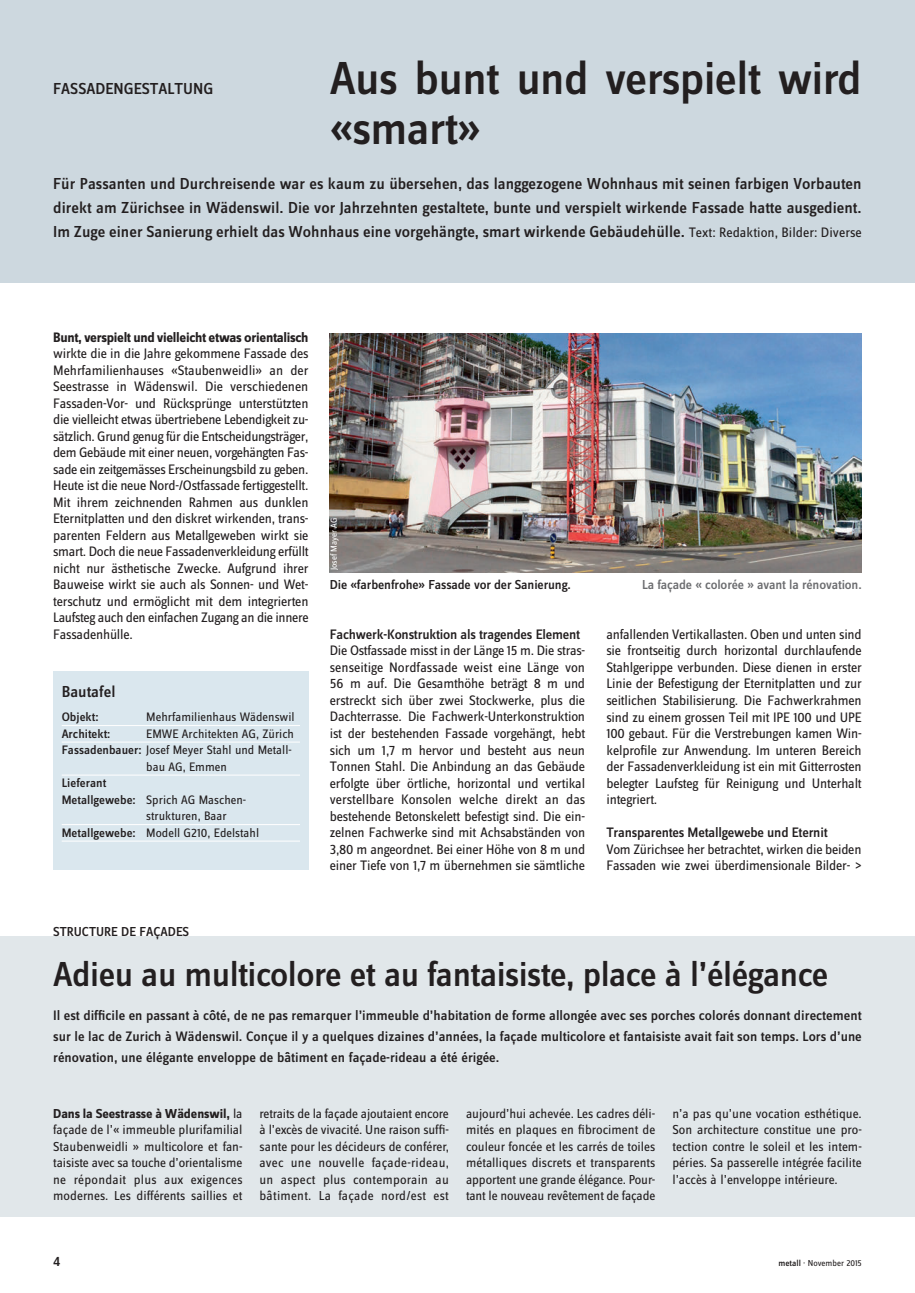
<style>
.page{position:relative;width:915px;height:1293px;background:#fff}
.page>*{position:absolute;margin:0;border:0;box-sizing:border-box;transform-origin:0 0}
.t1{font:500 48px/49.5px "Zine Sans Dis";letter-spacing:-.015em;color:#231f20}
.FR_Lead_9_5_med{font:500 36px "Zine Sans Dis";letter-spacing:-.015em;color:#231f20}
.DE_rubrik_11{font:500 16.5px/24px "Zine Sans Dis";color:#231f20;text-align:justify}
.Bautafel_Linien{font:500 16.5px "Zine Sans Dis";color:#231f20}
.DE_Grundtext_ohne_EZ{font:14.25px/16.5px "Zine Sans Dis";letter-spacing:-.015em;color:#231f20;text-align:justify}
.FR_Lead_9_5_med-2{font:500 14.25px/21px "Zine Sans Dis";color:#231f20;text-align:justify}
.DE_Grundtext_ohne_EZ-2{font:500 14.25px "Zine Sans Dis";letter-spacing:-.015em;color:#231f20}
.FR_Grundtext_ohne_EZ{font:13.5px/16.5px "Zine Sans Dis";color:#231f20;text-align:justify}
.DE_Legende_9__medium{font:500 13.5px "Zine Sans Dis";letter-spacing:-.01em;color:#231f20}
.DE_Legende_9__medium-2{font:500 13.5px "Zine Sans Dis";letter-spacing:-.01em;color:#6c6d70}
.FR_rubrik_9__med{font:500 13.5px "Zine Sans Dis";color:#231f20}
.Bautafel_Linien-2{font:12.75px/16.5px "Zine Sans Dis";color:#231f20}
.Bautafel_Linien-3{font:500 12.75px "Zine Sans Dis";color:#231f20}
.t2{font:9px "Zine Sans Dis";color:#231f20}
.t3{font:9px "Zine Sans Dis";color:#fff}
.s1{font-weight:400;font-size:14.25px}
.s2{font-weight:700}
.s3{font-weight:500}
</style>
<div class="page">
<div style="left:0;top:936px;width:914px;height:280px;background:#e1e7ea"></div>
<div style="left:0;top:0;width:914px;height:283px;background:#cdd8df"></div>
<div style="left:53px;top:672px;width:255px;height:198px;background:#dae7ee"></div>
<hr style="left:62px;top:725px;width:238px;height:1px;background:#fff">
<hr style="left:62px;top:742px;width:238px;height:1px;background:#fff">
<hr style="left:62px;top:775px;width:238px;height:1px;background:#fff">
<hr style="left:62px;top:824px;width:238px;height:1px;background:#fff">
<hr style="left:62px;top:841px;width:238px;height:1px;background:#fff">
<img style="left:330px;top:333px;width:531px;height:240px">
<p class="DE_rubrik_11" style="left:53px;top:77px;width:162px">FASSADENGESTALTUNG</p>
<p class="t1" style="left:330px;top:56px;width:533px">Aus bunt und verspielt wird «smart»</p>
<p class="DE_rubrik_11" style="left:53px;top:172px;width:809px">Für Passanten und Durchreisende war es kaum zu übersehen, das langgezogene Wohnhaus mit seinen farbigen Vorbauten direkt am Zürichsee in Wädenswil. Die vor Jahrzehnten gestaltete, bunte und verspielt wirkende Fassade hatte ausgedient.<br>Im Zuge einer Sanierung erhielt das Wohnhaus eine vorgehängte, smart wirkende Gebäudehülle. <span class="s1">Text: Redaktion, Bilder: Diverse</span></p>
<p class="DE_Grundtext_ohne_EZ" style="left:53px;top:329px;width:257px"><span class="s2">Bunt, verspielt und vielleicht etwas orientalisch </span>wirkte die in die Jahre gekommene Fassade des Mehrfamilienhauses «Staubenweidli» an der Seestrasse in Wädenswil. Die verschiedenen Fassaden-Vor- und Rücksprünge unterstützten die vielleicht etwas übertriebene Lebendigkeit zu&shy;sätzlich. Grund genug für die Entscheidungsträger, dem Gebäude mit einer neuen, vorgehängten Fas&shy;sade ein zeitgemässes Erscheinungsbild zu geben.<br>Heute ist die neue Nord-/Ostfassade fertiggestellt.<br>Mit ihrem zeichnenden Rahmen aus dunklen Eternitplatten und den diskret wirkenden, trans&shy;parenten Feldern aus Metallgeweben wirkt sie smart. Doch die neue Fassadenverkleidung erfüllt nicht nur ästhetische Zwecke. Aufgrund ihrer Bauweise wirkt sie auch als Sonnen- und Wet&shy;terschutz und ermöglicht mit dem integrierten Laufsteg auch den einfachen Zugang an die innere Fassadenhülle.</p>
<p class="Bautafel_Linien" style="left:62px;top:684px;width:55px">Bautafel</p>
<p class="Bautafel_Linien-3" style="left:62px;top:711px;width:38px">Objekt:</p>
<p class="Bautafel_Linien-2" style="left:146px;top:709px;width:150px">Mehrfamilienhaus Wädenswil</p>
<p class="Bautafel_Linien-3" style="left:62px;top:727px;width:50px">Architekt:</p>
<p class="Bautafel_Linien-2" style="left:146px;top:726px;width:149px">EMWE Architekten AG, Zürich</p>
<p class="Bautafel_Linien-2" style="left:146px;top:742px;width:147px;text-indent:-85px"><span class="s3">Fassadenbauer:</span> Josef Meyer Stahl und Metall&shy;bau AG, Emmen</p>
<p class="Bautafel_Linien-3" style="left:62px;top:777px;width:46px">Lieferant</p>
<p class="Bautafel_Linien-2" style="left:62px;top:792px;width:186px"><span class="s3">Metallgewebe:</span> Sprich AG Maschen-</p>
<p class="Bautafel_Linien-2" style="left:146px;top:808px;width:82px">strukturen, Baar</p>
<p class="Bautafel_Linien-2" style="left:62px;top:825px;width:199px"><span class="s3">Metallgewebe:</span> Modell G210, Edelstahl</p>
<p class="t3" style="left:329px;top:570px;width:54px;rotate:-90deg">Josef Mayer AG</p>
<p class="DE_Legende_9__medium" style="left:330px;top:578px;width:242px">Die «farbenfrohe» Fassade vor der Sanierung.</p>
<p class="DE_Legende_9__medium-2" style="left:641px;top:578px;width:221px">La façade « colorée » avant la rénovation.</p>
<p class="DE_Grundtext_ohne_EZ-2" style="left:330px;top:627px;width:252px">Fachwerk-Konstruktion als tragendes Element</p>
<p class="DE_Grundtext_ohne_EZ" style="left:330px;top:643px;width:257px">Die Ostfassade misst in der Länge 15 m. Die stras&shy;senseitige Nordfassade weist eine Länge von 56 m auf. Die Gesamthöhe beträgt 8 m und erstreckt sich über zwei Stockwerke, plus die Dachterrasse. Die Fachwerk-Unterkonstruktion ist der bestehenden Fassade vorgehängt, hebt sich um 1,7 m hervor und besteht aus neun Tonnen Stahl. Die Anbindung an das Gebäude erfolgte über örtliche, horizontal und vertikal verstellbare Konsolen welche direkt an das bestehende Betonskelett befestigt sind. Die ein&shy;zelnen Fachwerke sind mit Achsabständen von 3,80 m angeordnet. Bei einer Höhe von 8 m und einer Tiefe von 1,7 m übernehmen sie sämtliche</p>
<p class="DE_Grundtext_ohne_EZ" style="left:606px;top:626px;width:257px">anfallenden Vertikallasten. Oben und unten sind sie frontseitig durch horizontal durchlaufende Stahlgerippe verbunden. Diese dienen in erster Linie der Befestigung der Eternitplatten und zur seitlichen Stabilisierung. Die Fachwerkrahmen sind zu einem grossen Teil mit IPE 100 und UPE 100 gebaut. Für die Verstrebungen kamen Win&shy;kelprofile zur Anwendung. Im unteren Bereich der Fassadenverkleidung ist ein mit Gitterrosten belegter Laufsteg für Reinigung und Unterhalt integriert.</p>
<p class="DE_Grundtext_ohne_EZ-2" style="left:606px;top:825px;width:222px">Transparentes Metallgewebe und Eternit</p>
<p class="DE_Grundtext_ohne_EZ" style="left:606px;top:841px;width:257px">Vom Zürichsee her betrachtet, wirken die beiden<br>Fassaden wie zwei überdimensionale Bilder- &gt;</p>
<p class="FR_rubrik_9__med" style="left:53px;top:925px;width:137px">STRUCTURE DE FAÇADES</p>
<p class="FR_Lead_9_5_med" style="left:53px;top:956px;width:776px">Adieu au multicolore et au fantaisiste, place à l’élégance</p>
<p class="FR_Lead_9_5_med-2" style="left:53px;top:1005px;width:809px">Il est difficile en passant à côté, de ne pas remarquer l’immeuble d’habitation de forme allongée avec ses porches colorés donnant directement sur le lac de Zurich à Wädenswil. Conçue il y a quelques dizaines d’années, la façade multicolore et fantaisiste avait fait son temps. Lors d’une rénovation, une élégante enveloppe de bâtiment en façade-rideau a été érigée.</p>
<p class="FR_Grundtext_ohne_EZ" style="left:53px;top:1105px;width:191px"><span class="s2">Dans la Seestrasse à Wädenswil,</span> la façade de l’« immeuble plurifamilial Staubenweidli » multicolore et fan&shy;taisiste avec sa touche d’orientalisme ne répondait plus aux exigences modernes. Les différents saillies et</p>
<p class="FR_Grundtext_ohne_EZ" style="left:259px;top:1105px;width:191px">retraits de la façade ajoutaient encore à l’excès de vivacité. Une raison suffi&shy;sante pour les décideurs de conférer, avec une nouvelle façade-rideau, un aspect plus contemporain au bâtiment. La façade nord/est est</p>
<p class="FR_Grundtext_ohne_EZ" style="left:466px;top:1105px;width:191px">aujourd’hui achevée. Les cadres déli&shy;mités en plaques en fibrociment de couleur foncée et les carrés de toiles métalliques discrets et transparents apportent une grande élégance. Pour&shy;tant le nouveau revêtement de façade</p>
<p class="FR_Grundtext_ohne_EZ" style="left:672px;top:1105px;width:191px">n’a pas qu’une vocation esthétique.<br>Son architecture constitue une pro&shy;tection contre le soleil et les intem&shy;péries. Sa passerelle intégrée facilite l’accès à l’enveloppe intérieure.</p>
<p class="FR_Lead_9_5_med-2" style="left:53px;top:1251px;width:9px">4</p>
<p class="t2" style="left:778px;top:1259px;width:85px"><span class="s3">metall</span> · November 2015</p>
</div>
